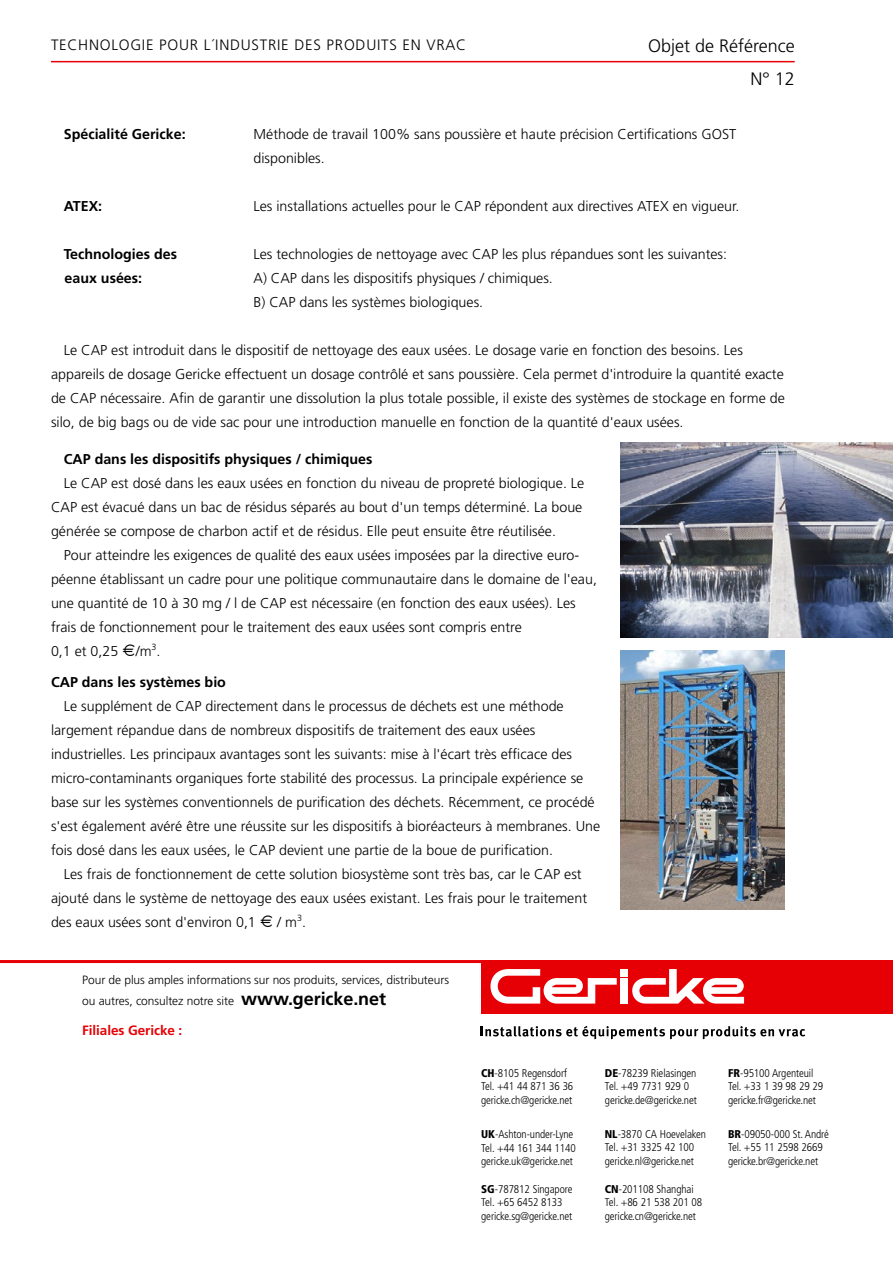
<style>
.page{position:relative;width:893px;height:1263px;background:#fff}
.page>*{position:absolute;margin:0;border:0;box-sizing:border-box;transform-origin:0 0}
.t1{font:300 18px/33px "Frutiger";color:#000;text-align:right}
.t2{font:300 15px "Frutiger";letter-spacing:.05em;color:#000}
.t3{font:300 14.25px/24px "Frutiger";color:#000}
.t4{font:700 14.25px "Frutiger";color:#000}
.t5{font:700 13.5px "Frutiger";letter-spacing:-.005em;color:#e60005}
.t6{font:300 12px/21px "Frutiger";letter-spacing:-.005em;color:#000}
.t7{font:300 condensed 11.25px/13.5px "Frutiger";letter-spacing:-.01em;color:#000}
.s1{font-family:"Times";font-weight:400;font-size:18px}
.s2{font-weight:700;font-size:18px}
.s3{font-weight:900}
</style>
<div class="page">
<hr style="left:51px;top:61px;width:744px;height:1px;background:#e60005">
<hr style="left:0;top:960px;width:543px;height:3px;background:#e60005">
<div style="left:481px;top:960px;width:412px;height:54px;background:#e60005"></div>
<svg style="left:490px;top:969px;width:127px;height:34px"></svg>
<div style="left:620px;top:969px;width:8px;height:7px;background:#fff"></div>
<div style="left:620px;top:978px;width:8px;height:26px;background:#fff"></div>
<svg style="left:632px;top:969px;width:112px;height:34px"></svg>
<svg style="left:481px;top:1026px;width:324px;height:13px"></svg>
<img style="left:621px;top:442px;width:272px;height:196px">
<img style="left:621px;top:651px;width:163px;height:258px">
<p class="t2" style="left:51px;top:36px;width:20px">Technolog</p>
<p class="t2" style="left:142px;top:36px;width:37px">ie Pour</p>
<p class="t2" style="left:204px;top:36px;width:26px">l´industr</p>
<p class="t2" style="left:277px;top:36px;width:27px">ie des</p>
<p class="t2" style="left:327px;top:36px;width:11px">produ</p>
<p class="t2" style="left:377px;top:36px;width:70px">its en vrac</p>
<p class="t1" style="left:648px;top:30px;width:148px">Objet de Référence n° 12</p>
<p class="t4" style="left:64px;top:125px;width:123px">Spécialité Gericke:</p>
<p class="t3" style="left:254px;top:122px;width:484px">Méthode de travail 100% sans poussière et haute précision Certifications GOST disponibles.</p>
<p class="t4" style="left:64px;top:197px;width:40px">ATEX:</p>
<p class="t3" style="left:254px;top:194px;width:487px">Les installations actuelles pour le CAP répondent aux directives ATEX en vigueur.</p>
<p class="t4" style="left:64px;top:245px;width:115px">Technologies des</p>
<p class="t3" style="left:254px;top:242px;width:475px">Les technologies de nettoyage avec CAP les plus répandues sont les suivantes:</p>
<p class="t4" style="left:65px;top:269px;width:79px">eaux usées:</p>
<p class="t3" style="left:254px;top:266px;width:301px">A) CAP dans les dispositifs physiques / chimiques.<br>B) CAP dans les systèmes biologiques.</p>
<p class="t3" style="left:51px;top:338px;width:735px;text-indent:13px">Le CAP est introduit dans le dispositif de nettoyage des eaux usées. Le dosage varie en fonction des besoins. Les appareils de dosage Gericke effectuent un dosage contrôlé et sans poussière. Cela permet d'introduire la quantité exacte de CAP nécessaire. Afin de garantir une dissolution la plus totale possible, il existe des systèmes de stockage en forme de silo, de big bags ou de vide sac pour une introduction manuelle en fonction de la quantité d'eaux usées.</p>
<p class="t4" style="left:64px;top:451px;width:310px">CAP dans les dispositifs physiques / chimiques</p>
<p class="t3" style="left:51px;top:471px;width:535px;text-indent:13px">Le CAP est dosé dans les eaux usées en fonction du niveau de propreté biologique. Le<br>CAP est évacué dans un bac de résidus séparés au bout d'un temps déterminé. La boue générée se compose de charbon actif et de résidus. Elle peut ensuite être réutilisée.</p>
<p class="t3" style="left:51px;top:543px;width:547px;text-indent:13px">Pour atteindre les exigences de qualité des eaux usées imposées par la directive euro&shy;péenne établissant un cadre pour une politique communautaire dans le domaine de l'eau, une quantité de 10 à 30 mg / l de CAP est nécessaire (en fonction des eaux usées). Les frais de fonctionnement pour le traitement des eaux usées sont compris entre<br>0,1 et 0,25 <span class="s1">€</span>/m<sup>3</sup>.</p>
<p class="t4" style="left:51px;top:673px;width:176px">CAP dans les systèmes bio</p>
<p class="t3" style="left:51px;top:694px;width:551px;text-indent:13px">Le supplément de CAP directement dans le processus de déchets est une méthode largement répandue dans de nombreux dispositifs de traitement des eaux usées industrielles. Les principaux avantages sont les suivants: mise à l'écart très efficace des micro-contaminants organiques forte stabilité des processus. La principale expérience se base sur les systèmes conventionnels de purification des déchets. Récemment, ce procédé s'est également avéré être une réussite sur les dispositifs à bioréacteurs à membranes. Une fois dosé dans les eaux usées, le CAP devient une partie de la boue de purification.</p>
<p class="t3" style="left:51px;top:862px;width:537px;text-indent:13px">Les frais de fonctionnement de cette solution biosystème sont très bas, car le CAP est ajouté dans le système de nettoyage des eaux usées existant. Les frais pour le traitement des eaux usées sont d'environ 0,1 <span class="s1">€</span> / m<sup>3</sup>.</p>
<p class="t6" style="left:82px;top:969px;width:368px">Pour de plus amples informations sur nos produits, services, distributeurs ou autres, consultez notre site <span class="s2">www.gericke.net</span></p>
<p class="t5" style="left:82px;top:1022px;width:102px">Filiales Gericke :</p>
<p class="t7" style="left:481px;top:1066px;width:94px"><span class="s3">CH</span>-8105 Regensdorf<br>Tel. +41 44 871 36 36 gericke.ch@gericke.net</p>
<p class="t7" style="left:728px;top:1066px;width:97px"><span class="s3">FR</span>-95100 Argenteuil<br>Tel. +33 1 39 98 29 29 gericke.fr@gericke.net</p>
<p class="t7" style="left:481px;top:1127px;width:96px"><span class="s3">UK</span>-Ashton-under-Lyne<br>Tel. +44 161 344 1140 gericke.uk@gericke.net</p>
<p class="t7" style="left:605px;top:1127px;width:103px"><span class="s3">NL</span>-3870 CA Hoevelaken<br>Tel. +31 3325 42 100 gericke.nl@gericke.net</p>
<p class="t7" style="left:481px;top:1182px;width:93px"><span class="s3">SG</span>-787812 Singapore<br>Tel. +65 6452 8133 gericke.sg@gericke.net</p>
<p class="t7" style="left:605px;top:1182px;width:99px"><span class="s3">CN</span>-201108 Shanghai<br>Tel. +86 21 538 201 08 gericke.cn@gericke.net</p>
<p class="t7" style="left:605px;top:1066px;width:93px"><span class="s3">DE</span>-78239 Rielasingen<br>Tel. +49 7731 929 0 gericke.de@gericke.net</p>
<p class="t7" style="left:728px;top:1127px;width:103px"><span class="s3">BR</span>-09050-000 St. André<br>Tel. +55 11 2598 2669 gericke.br@gericke.net</p>
</div>
